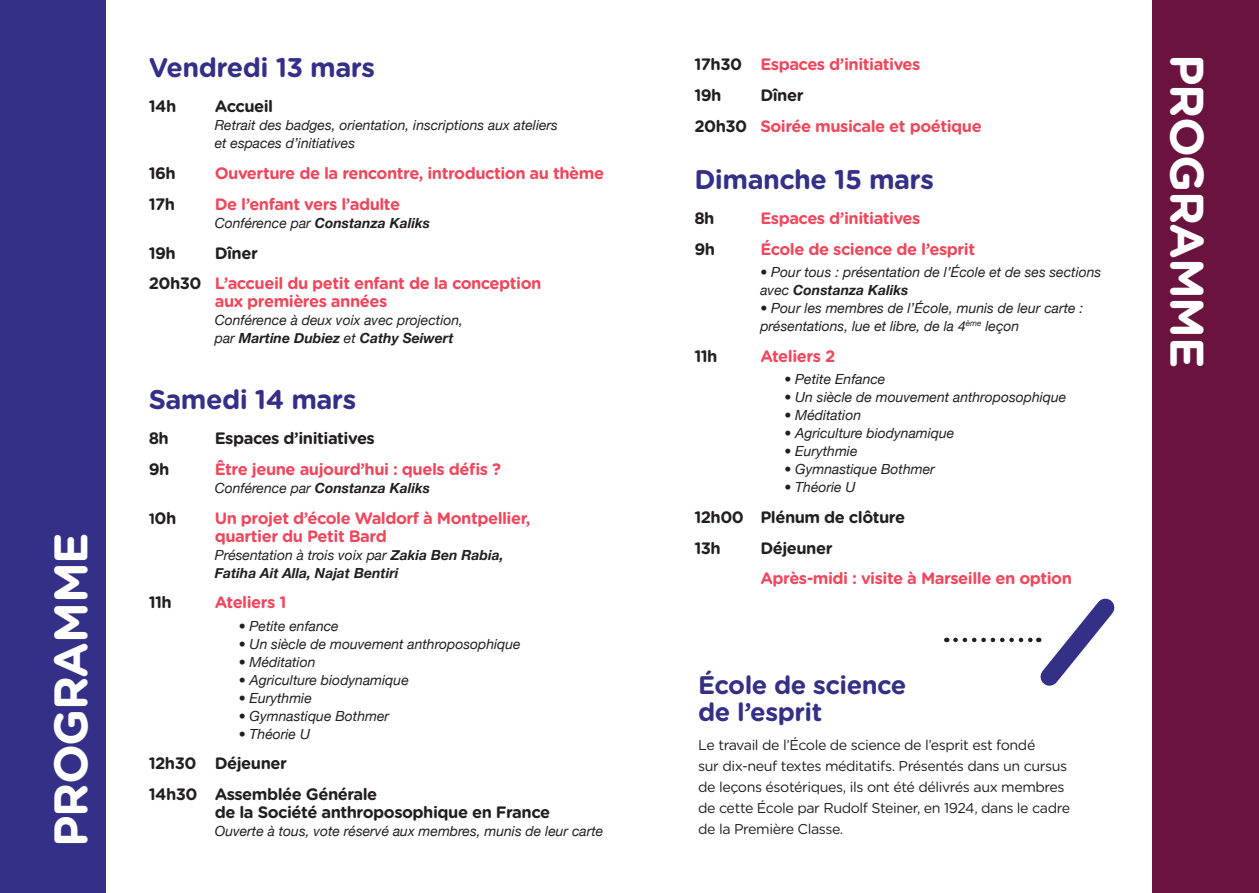
<style>
.page{position:relative;width:1259px;height:893px;background:#fff}
.page>*{position:absolute;margin:0;border:0;box-sizing:border-box;transform-origin:0 0}
.t1{font:700 47.1px "Gotham Rounded";letter-spacing:-.03em;color:#fff}
.t2{font:700 27px "Gotham Rounded";letter-spacing:-.02em;color:#343087}
.t3{font:700 25.5px/27px "Gotham Rounded";letter-spacing:-.02em;color:#343087}
.t4{font:700 16.5px/30.8px "Gotham Rounded";letter-spacing:-.03em;color:#ef485d}
.t5{font:700 16.5px/30.8px "Gotham Rounded";letter-spacing:-.03em;color:#231f20}
.t6{font:14.25px/21px "Gotham Rounded";letter-spacing:-.03em;color:#231f20}
.t7{font:italic 13.95px/18px "Helvetica Neue";color:#231f20}
.t8{font:italic 700 13.95px/18px "Helvetica Neue";color:#231f20}
.s1{font-weight:400}
.s2{color:#231f20}
.s3{font-weight:700}
.s4{font-size:15px}
</style>
<div class="page">
<div style="left:0;top:0;width:105px;height:893px;background:#343087"></div>
<div style="left:1152px;top:0;width:107px;height:893px;background:#6a133f"></div>
<svg style="left:955px;top:598px;width:160px;height:88px"></svg>
<h1 class="t1" style="left:36px;top:847px;width:316px;rotate:-90deg">PROGRAMME</h1>
<h2 class="t2" style="left:149px;top:48px;width:228px">Vendredi 13 mars</h2>
<p class="t5" style="left:149px;top:90px;width:29px">14h</p>
<p class="t5" style="left:215px;top:90px;width:60px">Accueil</p>
<p class="t7" style="left:215px;top:117px;width:345px">Retrait des badges, orientation, inscriptions aux ateliers et espaces d’initiatives</p>
<p class="t5" style="left:149px;top:157px;width:29px">16h</p>
<p class="t4" style="left:215px;top:157px;width:391px">Ouverture de la rencontre, introduction au thème</p>
<p class="t5" style="left:149px;top:188px;width:28px">17h</p>
<p class="t4" style="left:215px;top:188px;width:187px">De l’enfant vers l’adulte</p>
<p class="t8" style="left:215px;top:214px;width:217px"><span class="s1">Conférence par</span> Constanza Kaliks</p>
<p class="t5" style="left:149px;top:237px;width:29px">19h</p>
<p class="t4" style="left:149px;top:237px;width:394px;text-indent:66px"><span class="s2">Dîner<br>20h30</span> L’accueil du petit enfant de la conception</p>
<p class="t4" style="left:215px;top:285px;width:174px">aux premières années</p>
<p class="t7" style="left:215px;top:312px;width:250px">Conférence à deux voix avec projection, par <span class="s3">Martine Dubiez</span> et <span class="s3">Cathy Seiwert</span></p>
<h2 class="t2" style="left:149px;top:380px;width:209px">Samedi 14 mars</h2>
<p class="t5" style="left:149px;top:422px;width:22px">8h</p>
<p class="t5" style="left:215px;top:422px;width:162px">Espaces d’initiatives</p>
<p class="t5" style="left:149px;top:453px;width:22px">9h</p>
<p class="t4" style="left:215px;top:453px;width:288px">Être jeune aujourd’hui : quels défis ?</p>
<p class="t8" style="left:215px;top:479px;width:217px"><span class="s1">Conférence par</span> Constanza Kaliks</p>
<p class="t5" style="left:149px;top:502px;width:29px"><span class="s4">1</span>0h</p>
<p class="t4" style="left:215px;top:508px;width:317px;line-height:18px">Un projet d’école Waldorf à Montpellier, quartier du Petit Bard</p>
<p class="t8" style="left:215px;top:546px;width:290px"><span class="s1">Présentation à trois voix par</span> Zakia Ben Rabia,<br>Fatiha Ait Alla, Najat Bentiri</p>
<p class="t5" style="left:149px;top:586px;width:25px">11h</p>
<p class="t4" style="left:215px;top:586px;width:73px">Ateliers 1</p>
<p class="t7" style="left:239px;top:617px;width:101px">• Petite enfance</p>
<p class="t7" style="left:239px;top:635px;width:283px">• Un siècle de mouvement anthroposophique</p>
<p class="t7" style="left:239px;top:653px;width:78px">• Méditation</p>
<p class="t7" style="left:239px;top:671px;width:172px">• Agriculture biodynamique</p>
<p class="t7" style="left:239px;top:689px;width:75px">• Eurythmie</p>
<p class="t7" style="left:239px;top:707px;width:152px">• Gymnastique Bothmer</p>
<p class="t7" style="left:239px;top:725px;width:73px">• Théorie U</p>
<p class="t5" style="left:149px;top:747px;width:230px">12h30 Déjeuner<br>14h30 Assemblée Générale</p>
<p class="t5" style="left:215px;top:796px;width:337px">de la Société anthroposophique en France</p>
<p class="t7" style="left:215px;top:823px;width:390px">Ouverte à tous, vote réservé aux membres, munis de leur carte</p>
<p class="t4" style="left:694px;top:48px;width:228px"><span class="s2">17h30</span> Espaces d’initiatives<br><span class="s2">19h</span></p>
<p class="t4" style="left:694px;top:79px;width:289px;text-indent:66px"><span class="s2">Dîner<br>20h30</span> Soirée musicale et poétique</p>
<h2 class="t2" style="left:694px;top:160px;width:241px">Dimanche 15 mars</h2>
<p class="t5" style="left:694px;top:202px;width:22px">8h</p>
<p class="t4" style="left:760px;top:202px;width:162px">Espaces d’initiatives</p>
<p class="t5" style="left:694px;top:233px;width:22px">9h</p>
<p class="t4" style="left:760px;top:233px;width:216px">École de science de l’esprit</p>
<p class="t7" style="left:760px;top:264px;width:342px">• Pour tous : présentation de l’École et de ses sections avec <span class="s3">Constanza Kaliks</span></p>
<p class="t7" style="left:760px;top:300px;width:324px">• Pour les membres de l’École, munis de leur carte : présentations, lue et libre, de la 4<sup>ème</sup> leçon</p>
<p class="t5" style="left:694px;top:340px;width:25px">11h</p>
<p class="t4" style="left:760px;top:340px;width:77px">Ateliers 2</p>
<p class="t7" style="left:784px;top:371px;width:103px">• Petite Enfance</p>
<p class="t7" style="left:784px;top:389px;width:283px">• Un siècle de mouvement anthroposophique</p>
<p class="t7" style="left:784px;top:407px;width:78px">• Méditation</p>
<p class="t7" style="left:784px;top:425px;width:172px">• Agriculture biodynamique</p>
<p class="t7" style="left:784px;top:443px;width:75px">• Eurythmie</p>
<p class="t7" style="left:784px;top:461px;width:152px">• Gymnastique Bothmer</p>
<p class="t7" style="left:784px;top:479px;width:73px">• Théorie U</p>
<p class="t5" style="left:694px;top:501px;width:212px">12h00 Plénum de clôture<br>13h</p>
<p class="t5" style="left:760px;top:532px;width:74px">Déjeuner</p>
<p class="t4" style="left:760px;top:562px;width:313px">Après-midi : visite à Marseille en option</p>
<h3 class="t3" style="left:698px;top:670px;width:210px">École de science de l’esprit</h3>
<p class="t6" style="left:698px;top:734px;width:373px">Le travail de l’École de science de l’esprit est fondé<br>sur dix-neuf textes méditatifs. Présentés dans un cursus de leçons ésotériques, ils ont été délivrés aux membres de cette École par Rudolf Steiner, en 1924, dans le cadre de la Première Classe.</p>
<h1 class="t1" style="left:1221px;top:54px;width:316px;rotate:90deg">PROGRAMME</h1>
</div>
